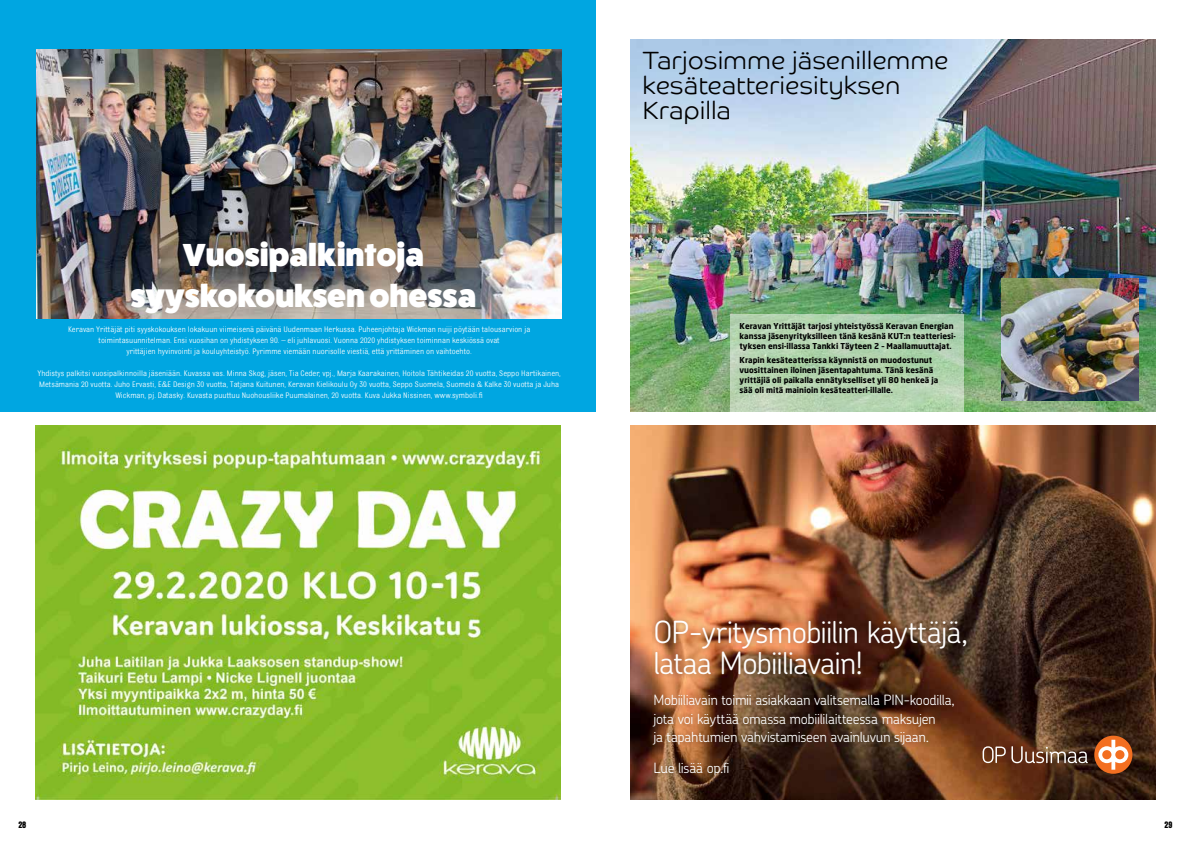
<style>
.page{position:relative;width:1191px;height:842px;background:#fff}
.page>*{position:absolute;margin:0;border:0;box-sizing:border-box;transform-origin:0 0}
.t1{font:800 32px/41px "Fat Frank";color:#fff;text-align:center}
.t2{font:300 30.6px/30.6px "OP Chevin Pro";letter-spacing:-.03em;color:#fff}
.t3{font:300 25px/25px "Co Headline";letter-spacing:.025em;color:#000}
.t4{font:300 14.2px/18.6px "OP Chevin Pro";letter-spacing:-.02em;color:#fff}
.t5{font:10px "Anzeigen Gro";color:#000}
.t6{font:8.5px/11px "Bulldog Std";color:#fff;text-align:center}
.t7{font:700 8px/10px "Neo Sans";color:#000}
</style>
<div class="page">
<img style="left:631px;top:40px;width:524px;height:371px">
<svg style="left:730px;top:314px;width:233px;height:97px;background:#b3d3b0"></svg>
<div style="left:0;top:0;width:595px;height:411px;background:#00a6e1"></div>
<img style="left:631px;top:425px;width:524px;height:374px">
<div style="left:648px;top:615px;width:323px;height:165px;background:#000;opacity:.34"></div>
<div style="left:1094px;top:736px;width:38px;height:38px;background:#f36f21;border-radius:50%"></div>
<svg style="left:1098px;top:740px;width:30px;height:30px"></svg>
<svg style="left:982px;top:746px;width:23px;height:17px"></svg>
<svg style="left:1011px;top:746px;width:76px;height:17px"></svg>
<img style="left:37px;top:50px;width:524px;height:269px">
<img style="left:35px;top:425px;width:525px;height:374px">
<img style="left:1001px;top:278px;width:137px;height:123px">
<h1 class="t1" style="left:130px;top:235px;width:347px">Vuosipalkintoja syyskokouksen ohessa</h1>
<p class="t6" style="left:68px;top:324px;width:464px">Keravan Yrittäjät piti syyskokouksen lokakuun viimeisenä päivänä Uudenmaan Herkussa. Puheenjohtaja Wickman nuiji pöytään talousarvion ja toimintasuunnitelman. Ensi vuosihan on yhdistyksen 90. – eli juhlavuosi. Vuonna 2020 yhdistyksen toiminnan keskiössä ovat<br>yrittäjien hyvinvointi ja kouluyhteistyö. Pyrimme viemään nuorisolle viestiä, että yrittäminen on vaihtoehto.</p>
<p class="t6" style="left:37px;top:368px;width:525px">Yhdistys palkitsi vuosipalkinnoilla jäseniään. Kuvassa vas. Minna Skog, jäsen, Tia Ceder, vpj., Marja Kaarakainen, Hoitola Tähtikeidas 20 vuotta, Seppo Hartikainen,<br>Metsämania 20 vuotta. Juho Ervasti, E&amp;E Design 30 vuotta, Tatjana Kuitunen, Keravan Kielikoulu Oy 30 vuotta, Seppo Suomela, Suomela &amp; Kalke 30 vuotta ja Juha<br>Wickman, pj. Datasky. Kuvasta puuttuu Nuohousliike Puumalainen, 20 vuotta. Kuva Jukka Nissinen, www.symboli.fi</p>
<h3 class="t3" style="left:643px;top:48px;width:307px">Tarjosimme jäsenillemme kesäteatteriesityksen<br>Krapilla</h3>
<p class="t7" style="left:739px;top:321px;width:218px">Keravan Yrittäjät tarjosi yhteistyössä Keravan Energian kanssa jäsenyrityksilleen tänä kesänä KUT:n teatteriesi&shy;tyksen ensi-illassa Tankki Täyteen 2 – Maallamuuttajat.</p>
<p class="t7" style="left:739px;top:355px;width:200px">Krapin kesäteatterissa käynnistä on muodostunut vuosittainen iloinen jäsentapahtuma. Tänä kesänä yrittäjiä oli paikalla ennätykselliset yli 80 henkeä ja sää oli mitä mainioin kesäteatteri-illalle.</p>
<h2 class="t2" style="left:653px;top:616px;width:316px">OP-yritysmobiilin käyttäjä, lataa Mobiiliavain!</h2>
<h3 class="t4" style="left:653px;top:690px;width:303px">Mobiiliavain toimii asiakkaan valitsemalla PIN-koodilla, jota voi käyttää omassa mobiililaitteessa maksujen<br>ja tapahtumien vahvistamiseen avainluvun sijaan.</h3>
<h3 class="t4" style="left:653px;top:758px;width:77px">Lue lisää op.fi</h3>
<p class="t5" style="left:18px;top:819px;width:10px">28</p>
<p class="t5" style="left:1164px;top:819px;width:9px">29</p>
</div>
